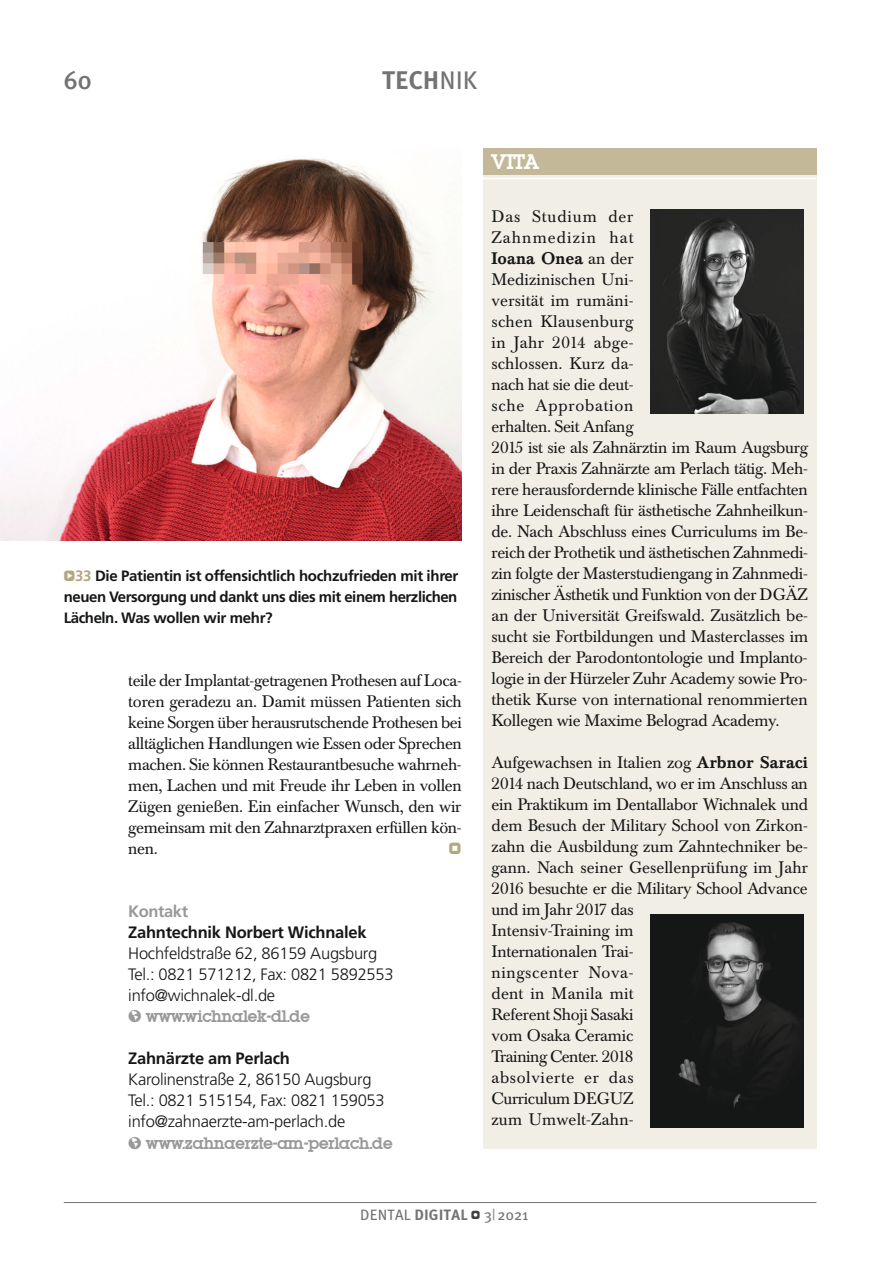
<style>
.page{position:relative;width:893px;height:1263px;background:#fff}
.page>*{position:absolute;margin:0;border:0;box-sizing:border-box;transform-origin:0 0}
.t1{font:700 25.5px "Meta Plus";color:#727372}
.t2{font:500 25.5px "Meta Plus";color:#727372}
.t3{font:700 21px "Lubiana";color:#fff}
.t4{font:16.5px/21px "Baskerville BE";letter-spacing:-.015em;color:#151616}
.t5{font:300 16.5px/21px "Frutiger";letter-spacing:-.015em;color:#151616}
.t6{font:700 16.5px "Lubiana";letter-spacing:-.02em;color:#999}
.t7{font:700 16.5px "Frutiger";letter-spacing:-.015em;color:#151616}
.t8{font:700 16.5px "Frutiger";letter-spacing:-.025em;color:#999}
.t9{font:16.5px "Click Bits Icon Pods";color:#b3a77e}
.t10{font:700 15px/21px "Frutiger";letter-spacing:-.03em;color:#151616;text-align:justify}
.t11{font:15px "Meta Plus";letter-spacing:.01em;color:#727372}
.s1{font-weight:400}
.s2{font-family:"Click Bits Icon Pods";font-weight:400;color:#b3a77e}
.s3{color:#b3a77e}
.s4{font-weight:500}
.s5{font-weight:700}
.s6{font-family:"Click Bits Icon Pods";font-size:12px;color:#414140}
.s7{color:#939393}
</style>
<div class="page">
<hr style="left:64px;top:1202px;width:752px;height:1px;background:#727372">
<div style="left:483px;top:162px;width:333px;height:986px;background:#f1eee6"></div>
<div style="left:483px;top:149px;width:333px;height:26px;background:#c3b897"></div>
<hr style="left:483px;top:178px;width:333px;height:1px;background:#fff">
<img style="left:0;top:158px;width:462px;height:383px">
<img style="left:651px;top:210px;width:153px;height:203px">
<img style="left:651px;top:914px;width:153px;height:213px">
<h1 class="t2" style="left:64px;top:65px;width:29px">60</h1>
<h1 class="t1" style="left:382px;top:65px;width:97px">TECH<span class="s1">NIK</span></h1>
<p class="t10" style="left:64px;top:566px;width:396px"><span class="s2">Q</span><span class="s3">33</span> Die Patientin ist offensichtlich hochzufrieden mit ihrer neuen Versorgung und dankt uns dies mit einem herzlichen Lächeln. Was wollen wir mehr?</p>
<p class="t4" style="left:128px;top:671px;width:335px;text-align:justify">teile der Implantat-getragenen Prothesen auf Loca&shy;toren geradezu an. Damit müssen Patienten sich keine Sorgen über herausrutschende Prothesen bei alltäglichen Handlungen wie Essen oder Sprechen machen. Sie können Restaurantbesuche wahrneh&shy;men, Lachen und mit Freude ihr Leben in vollen Zügen genießen. Ein einfacher Wunsch, den wir gemeinsam mit den Zahnarztpraxen erfüllen kön&shy;nen.</p>
<p class="t9" style="left:449px;top:839px;width:14px">P</p>
<p class="t8" style="left:128px;top:902px;width:61px">Kontakt</p>
<p class="t7" style="left:128px;top:923px;width:240px">Zahntechnik Norbert Wichnalek</p>
<p class="t5" style="left:128px;top:943px;width:267px">Hochfeldstraße 62, 86159 Augsburg<br>Tel.: 0821 571212, Fax: 0821 5892553 info@wichnalek-dl.de</p>
<p class="t6" style="left:146px;top:1007px;width:165px">www.wichnalek-dl.de</p>
<p class="t7" style="left:128px;top:1049px;width:163px">Zahnärzte am Perlach</p>
<p class="t5" style="left:128px;top:1069px;width:258px">Karolinenstraße 2, 86150 Augsburg<br>Tel.: 0821 515154, Fax: 0821 159053 info@zahnaerzte-am-perlach.de</p>
<p class="t6" style="left:146px;top:1133px;width:248px">www.zahnaerzte-am-perlach.de</p>
<p class="t3" style="left:491px;top:150px;width:49px">VITA</p>
<p class="t4" style="left:491px;top:206px;width:318px">Das Studium der<br>Zahnmedizin hat<br><span class="s4">Ioana Onea</span> an der<br>Medizinischen Uni-<br>versität im rumäni-<br>schen Klausenburg<br>in Jahr 2014 abge-<br>schlossen. Kurz da-<br>nach hat sie die deut-<br>sche Approbation<br>erhalten. Seit Anfang<br>2015 ist sie als Zahnärztin im Raum Augsburg in der Praxis Zahnärzte am Perlach tätig. Meh&shy;rere herausfordernde klinische Fälle entfachten ihre Leidenschaft für ästhetische Zahnheilkun&shy;de. Nach Abschluss eines Curriculums im Be&shy;reich der Prothetik und ästhetischen Zahnmedi&shy;zin folgte der Masterstudiengang in Zahnmedi&shy;zinischer Ästhetik und Funktion von der DGÄZ an der Universität Greifswald. Zusätzlich be&shy;sucht sie Fortbildungen und Masterclasses im Bereich der Parodontontologie und Implanto&shy;logie in der Hürzeler Zuhr Academy sowie Pro&shy;thetik Kurse von international renommierten Kollegen wie Maxime Belograd Academy.</p>
<p class="t4" style="left:491px;top:752px;width:318px">Aufgewachsen in Italien zog <span class="s4">Arbnor Saraci<br></span>2014 nach Deutschland, wo er im Anschluss an ein Praktikum im Dentallabor Wichnalek und dem Besuch der Military School von Zirkon&shy;zahn die Ausbildung zum Zahntechniker be&shy;gann. Nach seiner Gesellenprüfung im Jahr<br>2016 besuchte er die Military School Advance und im Jahr 2017 das<br>Intensiv-Training im<br>Internationalen Trai-<br>ningscenter Nova-<br>dent in Manila mit<br>Referent Shoji Sasaki<br>vom Osaka Ceramic<br>Training Center. 2018<br>absolvierte er das<br>Curriculum DEGUZ<br>zum Umwelt-Zahn-</p>
<p class="t11" style="left:360px;top:1206px;width:170px">DENTAL <span class="s5">DIGITAL</span> <span class="s6">W</span> 3<span class="s7">|</span> 2021</p>
</div>
